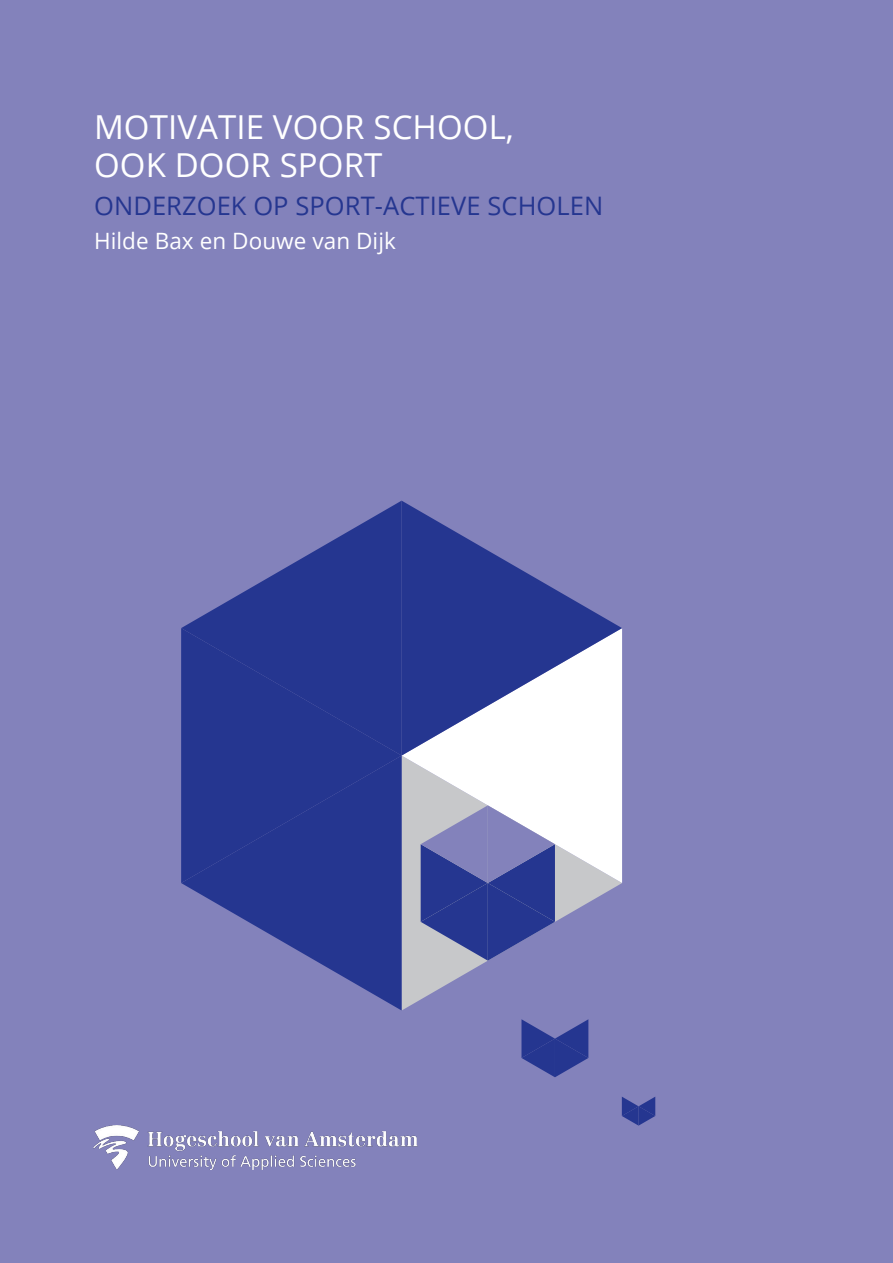
<style>
.page{position:relative;width:893px;height:1263px;background:#8382bb}
.page>*{position:absolute;margin:0;border:0;box-sizing:border-box;transform-origin:0 0}
.t1{font:33px/37.5px "Open Sans";letter-spacing:.005em;color:#fff}
.t2{font:25.5px "Open Sans";letter-spacing:.005em;color:#253690}
.t3{font:22.5px "Open Sans";letter-spacing:.005em;color:#fff}
</style>
<div class="page">
<img style="left:94px;top:1125px;width:324px;height:44px">
<svg style="left:402px;top:883px;width:220px;height:127px"></svg>
<svg style="left:402px;top:755px;width:220px;height:128px;background:#eeefef"></svg>
<svg style="left:402px;top:501px;width:220px;height:254px"></svg>
<svg style="left:181px;top:755px;width:221px;height:255px;fill:#253690"></svg>
<svg style="left:181px;top:501px;width:221px;height:254px;fill:#253690"></svg>
<svg style="left:421px;top:805px;width:134px;height:156px"></svg>
<svg style="left:521px;top:1019px;width:67px;height:58px"></svg>
<svg style="left:622px;top:1097px;width:33px;height:28px"></svg>
<p class="t1" style="left:94px;top:108px;width:421px">MOTIVATIE VOOR SCHOOL,<br>OOK DOOR SPORT</p>
<p class="t2" style="left:94px;top:189px;width:511px">ONDERZOEK OP SPORT-ACTIEVE SCHOLEN</p>
<p class="t3" style="left:94px;top:225px;width:303px">Hilde Bax en Douwe van Dijk</p>
</div>
